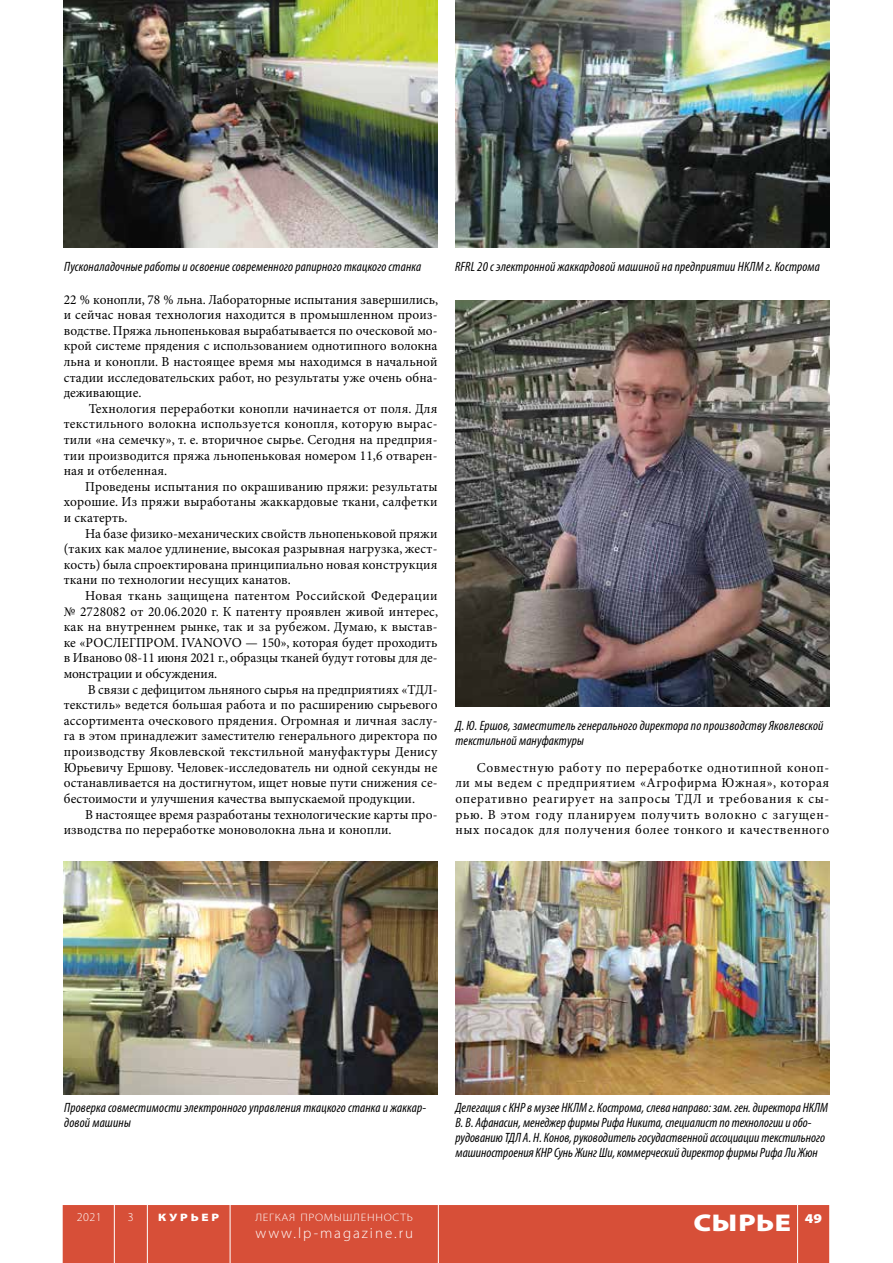
<style>
.page{position:relative;width:893px;height:1263px;background:#fff}
.page>*{position:absolute;margin:0;border:0;box-sizing:border-box;transform-origin:0 0}
.t1{font:900 semi-expanded 24.3px "Myriad Pro";letter-spacing:.02em;color:#fff;scale:1.11 1}
.t2{font:300 15px "Myriad Pro";letter-spacing:.13em;color:#fff}
.t3{font:13.65px/15.6px "Minion Pro";letter-spacing:.01em;color:#000;text-align:justify}
.t4{font:italic condensed 13.5px/15px "Myriad Pro";letter-spacing:.005em;color:#000}
.t5{font:300 12px "Myriad Pro";color:#fff}
.t6{font:300 10.8px "Myriad Pro";letter-spacing:.06em;color:#fff;scale:1.11 1}
.t7{font:900 semi-expanded 10.8px "Myriad Pro";color:#fff;scale:1.11 1}
</style>
<div class="page">
<div style="left:63px;top:1205px;width:766px;height:58px;background:#d74f38"></div>
<hr style="left:797px;top:1204px;width:1px;height:59px;background:#fff">
<hr style="left:438px;top:1204px;width:1px;height:59px;background:#fff">
<hr style="left:230px;top:1204px;width:1px;height:59px;background:#fff">
<hr style="left:147px;top:1204px;width:1px;height:59px;background:#fff">
<hr style="left:114px;top:1204px;width:1px;height:59px;background:#fff">
<img style="left:64px;top:0;width:373px;height:247px">
<img style="left:455px;top:0;width:374px;height:247px">
<img style="left:455px;top:300px;width:374px;height:407px">
<img style="left:64px;top:861px;width:374px;height:233px">
<img style="left:455px;top:861px;width:374px;height:233px">
<p class="t4" style="left:64px;top:259px;width:358px">Пусконаладочные работы и освоение современного рапирного ткацкого станка</p>
<p class="t4" style="left:455px;top:259px;width:367px">RFRL 20 с электронной жаккардовой машиной на предприятии НКЛМ г. Кострома</p>
<p class="t3" style="left:64px;top:292px;width:376px">22 % конопли, 78 % льна. Лабораторные испытания завершились, и сейчас новая технология находится в промышленном произ&shy;водстве. Пряжа льнопеньковая вырабатывается по оческовой мо&shy;крой системе прядения с использованием однотипного волокна льна и конопли. В настоящее время мы находимся в начальной стадии исследовательских работ, но результаты уже очень обна&shy;деживающие.</p>
<p class="t3" style="left:64px;top:401px;width:375px;text-indent:25px">Технология переработки конопли начинается от поля. Для текстильного волокна используется конопля, которую вырас&shy;тили «на семечку», т. е. вторичное сырье. Сегодня на предприя&shy;тии производится пряжа льнопеньковая номером 11,6 отварен&shy;ная и отбеленная.</p>
<p class="t3" style="left:64px;top:479px;width:375px;text-indent:21px">Проведены испытания по окрашиванию пряжи: результаты хорошие. Из пряжи выработаны жаккардовые ткани, салфетки и скатерть.</p>
<p class="t3" style="left:64px;top:526px;width:375px;text-indent:21px">На базе физико-механических свойств льнопеньковой пряжи (таких как малое удлинение, высокая разрывная нагрузка, жест&shy;кость) была спроектирована принципиально новая конструкция ткани по технологии несущих канатов.</p>
<p class="t3" style="left:64px;top:588px;width:376px;text-indent:21px">Новая ткань защищена патентом Российской Федерации № 2728082 от 20.06.2020 г. К патенту проявлен живой интерес, как на внутреннем рынке, так и за рубежом. Думаю, к выстав&shy;ке «РОСЛЕГПРОМ. IVANOVO — 150», которая будет проходить в Иваново 08-11 июня 2021 г., образцы тканей будут готовы для де&shy;монстрации и обсуждения.</p>
<p class="t3" style="left:64px;top:682px;width:375px;text-indent:24px">В связи с дефицитом льняного сырья на предприятиях «ТДЛ&shy;текстиль» ведется большая работа и по расширению сырьевого ассортимента оческового прядения. Огромная и личная заслу&shy;га в этом принадлежит заместителю генерального директора по производству Яковлевской текстильной мануфактуры Денису Юрьевичу Ершову. Человек-исследователь ни одной секунды не останавливается на достигнутом, ищет новые пути снижения се&shy;бестоимости и улучшения качества выпускаемой продукции.</p>
<p class="t3" style="left:64px;top:807px;width:375px;text-indent:21px">В настоящее время разработаны технологические карты про&shy;изводства по переработке моноволокна льна и конопли.</p>
<p class="t4" style="left:455px;top:717px;width:370px">Д. Ю. Ершов, заместитель генерального директора по производству Яковлевской текстильной мануфактуры</p>
<p class="t3" style="left:455px;top:760px;width:375px;text-indent:21px">Совместную работу по переработке однотипной коноп&shy;ли мы ведем с предприятием «Агрофирма Южная», которая оперативно реагирует на запросы ТДЛ и требования к сы&shy;рью. В этом году планируем получить волокно с загущен&shy;ных посадок для получения более тонкого и качественного</p>
<p class="t4" style="left:64px;top:1099px;width:363px">Проверка совместимости электронного управления ткацкого станка и жаккар&shy;довой машины</p>
<p class="t4" style="left:455px;top:1099px;width:374px">Делегация с КНР в музее НКЛМ г. Кострома, слева направо: зам. ген. директора НКЛМ В. В. Афанасин, менеджер фирмы Рифа Никита, специалист по технологии и обо&shy;рудованию ТДЛ А. Н. Конов, руководитель госудаственной ассоциации текстильного машиностроения КНР Сунь Жинг Ши, коммерческий директор фирмы Рифа Ли Жюн</p>
<p class="t5" style="left:77px;top:1211px;width:26px">2021</p>
<p class="t5" style="left:128px;top:1211px;width:7px">3</p>
<p class="t7" style="left:158px;top:1211px;width:56px">К У Р Ь Е Р</p>
<p class="t6" style="left:255px;top:1212px;width:143px">ЛЕГКАЯ ПРОМЫШЛЕННОСТЬ</p>
<h1 class="t1" style="left:693px;top:1208px;width:118px">СЫРЬЕ <sup>49</sup></h1>
<p class="t2" style="left:255px;top:1225px;width:159px">www.lp-magazine.ru</p>
</div>
